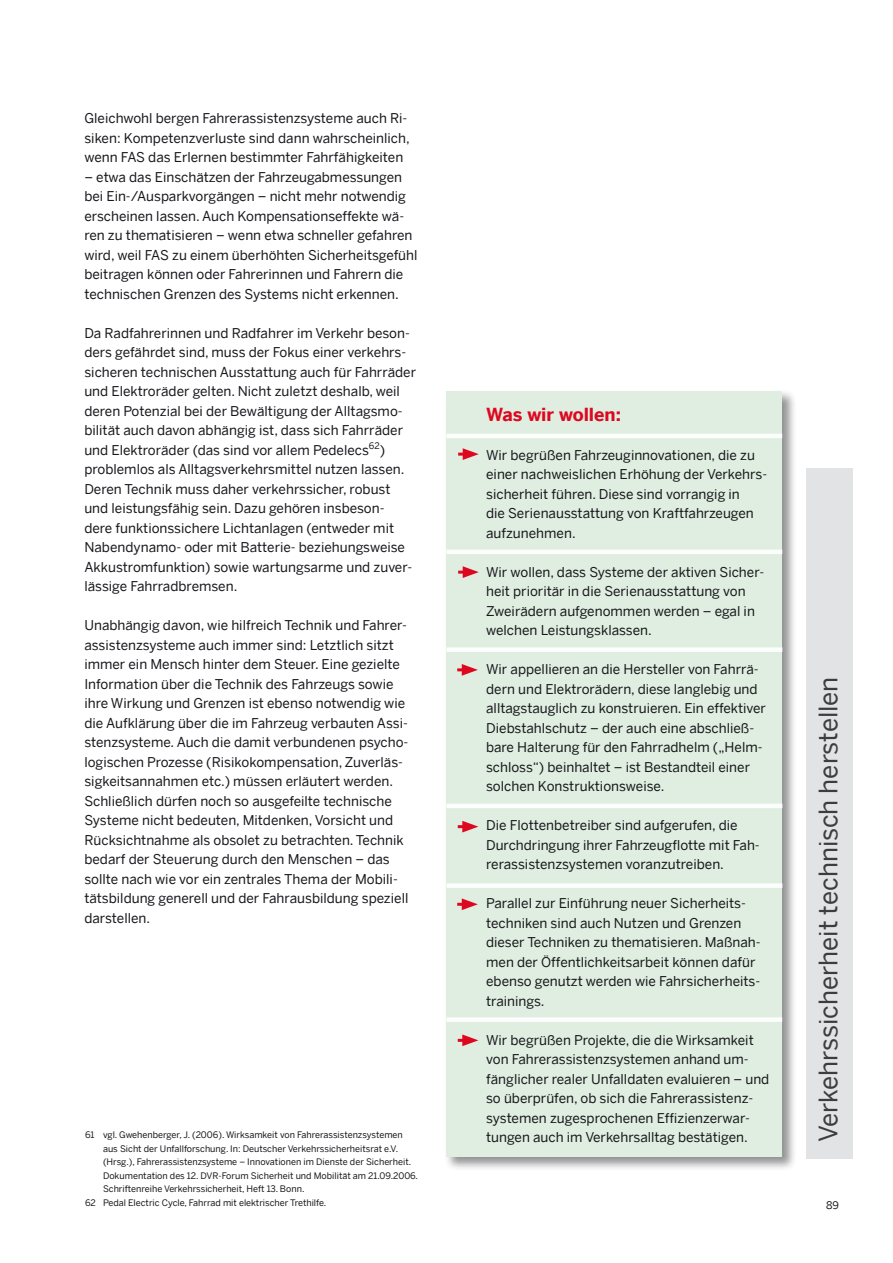
<style>
.page{position:relative;width:893px;height:1263px;background:#fff}
.page>*{position:absolute;margin:0;border:0;box-sizing:border-box;transform-origin:0 0}
.t1{font:25.5px "Benton Sans";color:#3c3d40}
.t2{font:700 18px "Benton Sans";color:#de0720}
.t3{font:13.5px/19.5px "Benton Sans";color:#18171c}
.t4{font:10.5px "Benton Sans";color:#18171c}
.t5{font:9px "Benton Sans";color:#18171c}
</style>
<div class="page">
<div style="left:444px;top:390px;width:353px;height:781px;background:#18171c;opacity:.47"></div>
<div style="left:446px;top:392px;width:336px;height:765px;background:#dfeee0"></div>
<hr style="left:446px;top:434px;width:336px;height:4px;background:#fcfefe">
<hr style="left:446px;top:550px;width:336px;height:4px;background:#fcfefe">
<div style="left:446px;top:647px;width:336px;height:5px;background:#fcfefe"></div>
<hr style="left:446px;top:804px;width:336px;height:4px;background:#fcfefe">
<div style="left:446px;top:883px;width:336px;height:5px;background:#fcfefe"></div>
<svg style="left:458px;top:448px;width:21px;height:12px"></svg>
<svg style="left:458px;top:566px;width:21px;height:12px"></svg>
<svg style="left:457px;top:664px;width:21px;height:12px"></svg>
<svg style="left:458px;top:821px;width:20px;height:11px"></svg>
<svg style="left:457px;top:898px;width:21px;height:12px"></svg>
<svg style="left:458px;top:1034px;width:20px;height:12px"></svg>
<div style="left:446px;top:1017px;width:336px;height:5px;background:#fcfefe"></div>
<div style="left:806px;top:468px;width:47px;height:691px;background:#e1e3e5"></div>
<p class="t3" style="left:84px;top:108px;width:327px">Gleichwohl bergen Fahrerassistenzsysteme auch Ri&shy;siken: Kompetenzverluste sind dann wahrscheinlich, wenn FAS das Erlernen bestimmter Fahrfähigkeiten</p>
<p class="t3" style="left:84px;top:167px;width:335px">– etwa das Einschätzen der Fahrzeugabmessungen bei Ein-/Ausparkvorgängen – nicht mehr notwendig erscheinen lassen. Auch Kompensationseffekte wä&shy;ren zu thematisieren – wenn etwa schneller gefahren wird, weil FAS zu einem überhöhten Sicherheitsgefühl beitragen können oder Fahrerinnen und Fahrern die technischen Grenzen des Systems nicht erkennen.</p>
<p class="t3" style="left:84px;top:323px;width:333px">Da Radfahrerinnen und Radfahrer im Verkehr beson&shy;ders gefährdet sind, muss der Fokus einer verkehrs&shy;sicheren technischen Ausstattung auch für Fahrräder und Elektroräder gelten. Nicht zuletzt deshalb, weil deren Potenzial bei der Bewältigung der Alltagsmo&shy;bilität auch davon abhängig ist, dass sich Fahrräder und Elektroräder (das sind vor allem Pedelecs<sup>62</sup>) problemlos als Alltagsverkehrsmittel nutzen lassen.<br>Deren Technik muss daher verkehrssicher, robust und leistungsfähig sein. Dazu gehören insbeson-<br>dere funktionssichere Lichtanlagen (entweder mit Nabendynamo- oder mit Batterie- beziehungsweise Akkustromfunktion) sowie wartungsarme und zuver&shy;lässige Fahrradbremsen.</p>
<p class="t3" style="left:84px;top:615px;width:326px">Unabhängig davon, wie hilfreich Technik und Fahrer&shy;assistenzsysteme auch immer sind: Letztlich sitzt immer ein Mensch hinter dem Steuer. Eine gezielte Information über die Technik des Fahrzeugs sowie ihre Wirkung und Grenzen ist ebenso notwendig wie die Aufklärung über die im Fahrzeug verbauten Assi&shy;stenzsysteme. Auch die damit verbundenen psycho&shy;logischen Prozesse (Risikokompensation, Zuverläs&shy;sigkeitsannahmen etc.) müssen erläutert werden.<br>Schließlich dürfen noch so ausgefeilte technische Systeme nicht bedeuten, Mitdenken, Vorsicht und Rücksichtnahme als obsolet zu betrachten. Technik bedarf der Steuerung durch den Menschen – das sollte nach wie vor ein zentrales Thema der Mobili&shy;tätsbildung generell und der Fahrausbildung speziell darstellen.</p>
<p class="t5" style="left:85px;top:1130px;width:319px">61 vgl. Gwehenberger, J. (2006). Wirksamkeit von Fahrerassistenzsystemen</p>
<p class="t5" style="left:103px;top:1143px;width:297px">aus Sicht der Unfallforschung. In: Deutscher Verkehrssicherheitsrat e.V.</p>
<p class="t5" style="left:103px;top:1157px;width:310px">(Hrsg.), Fahrerassistenzsysteme – Innovationen im Dienste der Sicherheit.</p>
<p class="t5" style="left:103px;top:1170px;width:317px">Dokumentation des 12. DVR-Forum Sicherheit und Mobilität am 21.09.2006.</p>
<p class="t5" style="left:103px;top:1184px;width:203px">Schriftenreihe Verkehrssicherheit, Heft 13. Bonn.</p>
<p class="t5" style="left:85px;top:1197px;width:243px">62 Pedal Electric Cycle, Fahrrad mit elektrischer Trethilfe.</p>
<h2 class="t2" style="left:486px;top:404px;width:136px">Was wir wollen:</h2>
<p class="t3" style="left:486px;top:445px;width:282px">Wir begrüßen Fahrzeuginnovationen, die zu einer nachweislichen Erhöhung der Verkehrs&shy;sicherheit führen. Diese sind vorrangig in<br>die Serienausstattung von Kraftfahrzeugen aufzunehmen.</p>
<p class="t3" style="left:486px;top:562px;width:279px">Wir wollen, dass Systeme der aktiven Sicher&shy;heit prioritär in die Serienausstattung von Zweirädern aufgenommen werden – egal in welchen Leistungsklassen.</p>
<p class="t3" style="left:486px;top:659px;width:281px">Wir appellieren an die Hersteller von Fahrrä&shy;dern und Elektrorädern, diese langlebig und alltagstauglich zu konstruieren. Ein effektiver Diebstahlschutz – der auch eine abschließ&shy;bare Halterung für den Fahrradhelm („Helm&shy;schloss“) beinhaltet – ist Bestandteil einer solchen Konstruktionsweise.</p>
<p class="t3" style="left:486px;top:815px;width:275px">Die Flottenbetreiber sind aufgerufen, die<br>Durchdringung ihrer Fahrzeugflotte mit Fah&shy;rerassistenzsystemen voranzutreiben.</p>
<p class="t3" style="left:486px;top:893px;width:276px">Parallel zur Einführung neuer Sicherheits&shy;techniken sind auch Nutzen und Grenzen dieser Techniken zu thematisieren. Maßnah&shy;men der Öffentlichkeitsarbeit können dafür ebenso genutzt werden wie Fahrsicherheits&shy;trainings.</p>
<p class="t3" style="left:486px;top:1030px;width:285px">Wir begrüßen Projekte, die die Wirksamkeit von Fahrerassistenzsystemen anhand um&shy;fänglicher realer Unfalldaten evaluieren – und so überprüfen, ob sich die Fahrerassistenz&shy;systemen zugesprochenen Effizienzerwar&shy;tungen auch im Verkehrsalltag bestätigen.</p>
<h1 class="t1" style="left:813px;top:1142px;width:467px;rotate:-90deg">Verkehrssicherheit technisch herstellen</h1>
<p class="t4" style="left:826px;top:1199px;width:14px">89</p>
</div>
